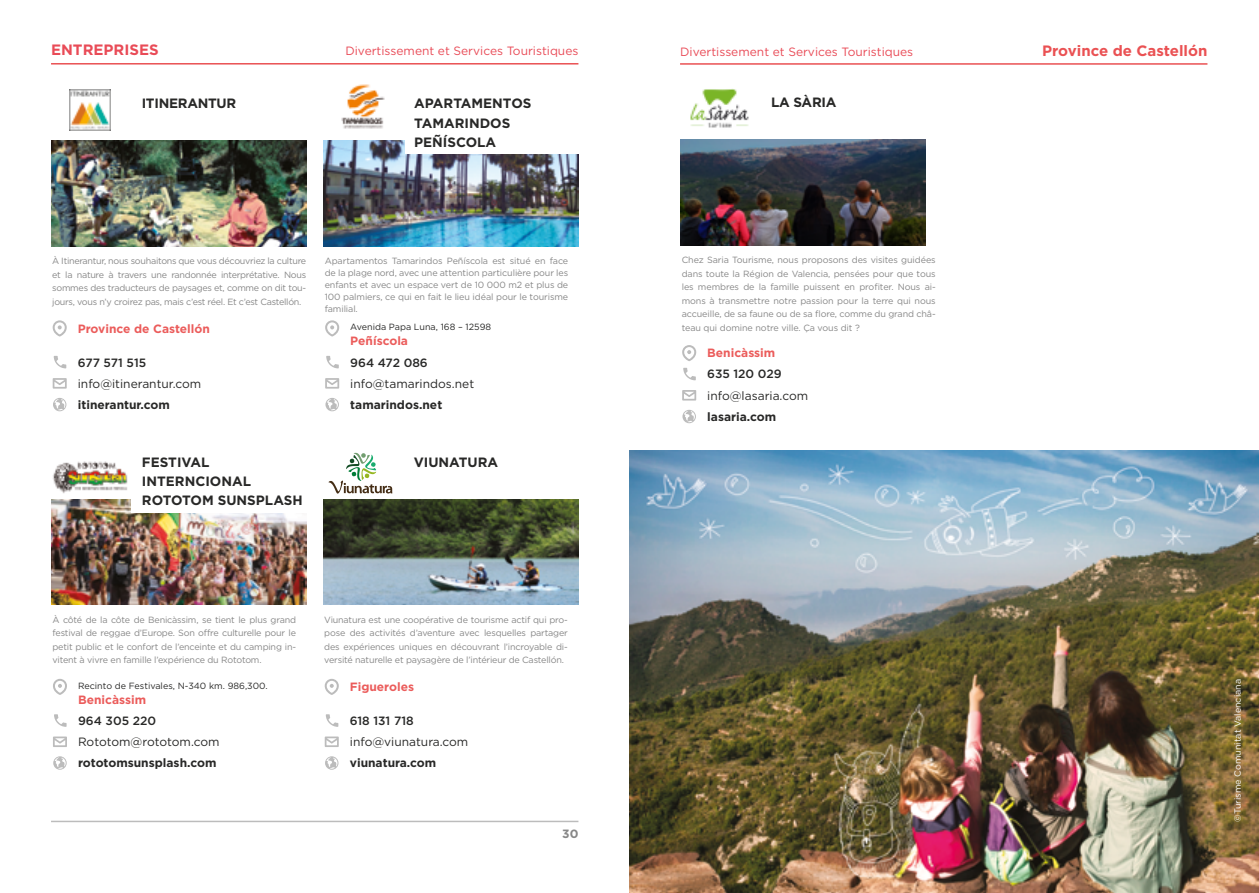
<style>
.page{position:relative;width:1259px;height:893px;background:#fff}
.page>*{position:absolute;margin:0;border:0;box-sizing:border-box;transform-origin:0 0}
.t1{font:700 15px "Gotham";color:#ea5153}
.t2{font:700 15px "Gotham";color:#e94b57}
.t3{font:700 13.5px/19.2px "Gotham";color:#282827}
.t4{font:700 13.5px "Gotham";letter-spacing:-.02em;color:#282827}
.t5{font:12px "Gotham";color:#282827}
.t6{font:700 12px "Gotham";color:#282827}
.t7{font:12px "Gotham";color:#e94b57}
.t8{font:700 12px "Gotham";color:#eb5c5b}
.t9{font:500 12px "Gotham";color:#282827}
.t10{font:700 12px "Gotham";color:#878787}
.t11{font:9px/13.5px "Gotham";letter-spacing:-.02em;color:#878787;text-align:justify}
.t12{font:9px "Gotham";color:#282827}
.t13{font:9px "Gotham";color:#fff}
</style>
<div class="page">
<img style="left:629px;top:451px;width:630px;height:442px">
<svg style="left:682px;top:345px;width:14px;height:16px"></svg>
<svg style="left:682px;top:390px;width:14px;height:11px"></svg>
<svg style="left:683px;top:368px;width:13px;height:12px"></svg>
<img style="left:680px;top:139px;width:245px;height:106px">
<svg style="left:682px;top:410px;width:14px;height:13px"></svg>
<img style="left:690px;top:89px;width:59px;height:39px">
<hr style="left:51px;top:821px;width:527px;height:1px;background:#bcbcbc">
<svg style="left:325px;top:320px;width:14px;height:16px"></svg>
<svg style="left:325px;top:378px;width:14px;height:11px"></svg>
<svg style="left:326px;top:356px;width:13px;height:12px"></svg>
<img style="left:324px;top:141px;width:254px;height:105px">
<svg style="left:325px;top:398px;width:14px;height:13px"></svg>
<img style="left:341px;top:84px;width:44px;height:45px">
<div style="left:406px;top:129px;width:175px;height:25px;background:#fff"></div>
<hr style="left:51px;top:63px;width:527px;height:2px;background:#ea5153">
<svg style="left:53px;top:320px;width:14px;height:16px"></svg>
<svg style="left:53px;top:378px;width:14px;height:11px"></svg>
<svg style="left:54px;top:356px;width:12px;height:12px"></svg>
<img style="left:51px;top:141px;width:255px;height:105px">
<svg style="left:53px;top:398px;width:13px;height:13px"></svg>
<img style="left:70px;top:89px;width:41px;height:41px">
<svg style="left:53px;top:679px;width:14px;height:16px"></svg>
<svg style="left:325px;top:679px;width:14px;height:16px"></svg>
<svg style="left:53px;top:736px;width:14px;height:11px"></svg>
<svg style="left:325px;top:736px;width:14px;height:11px"></svg>
<svg style="left:54px;top:714px;width:13px;height:13px"></svg>
<svg style="left:326px;top:714px;width:12px;height:13px"></svg>
<img style="left:51px;top:499px;width:255px;height:106px">
<img style="left:323px;top:499px;width:255px;height:106px">
<svg style="left:53px;top:756px;width:14px;height:14px"></svg>
<svg style="left:325px;top:756px;width:13px;height:14px"></svg>
<img style="left:53px;top:461px;width:75px;height:33px">
<div style="left:131px;top:499px;width:176px;height:14px;background:#fff"></div>
<svg style="left:328px;top:453px;width:64px;height:41px"></svg>
<hr style="left:680px;top:63px;width:527px;height:2px;background:#ea5153">
<h1 class="t2" style="left:51px;top:40px;width:109px">ENTREPRISES</h1>
<h3 class="t7" style="left:345px;top:43px;width:234px">Divertissement et Services Touristiques</h3>
<h2 class="t4" style="left:142px;top:95px;width:96px">ITINERANTUR</h2>
<h2 class="t3" style="left:414px;top:94px;width:119px">APARTAMENTOS<br>TAMARINDOS<br>PEÑÍSCOLA</h2>
<p class="t11" style="left:52px;top:254px;width:255px">À Itinerantur, nous souhaitons que vous découvriez la culture et la nature à travers une randonnée interprétative. Nous sommes des traducteurs de paysages et, comme on dit tou&shy;jours, vous n’y croirez pas, mais c’est réel. Et c’est Castellón.</p>
<h3 class="t8" style="left:78px;top:320px;width:134px">Province de Castellón</h3>
<h3 class="t9" style="left:78px;top:354px;width:70px">677 571 515</h3>
<h3 class="t5" style="left:78px;top:376px;width:125px">info@itinerantur.com</h3>
<h3 class="t6" style="left:78px;top:397px;width:93px">itinerantur.com</h3>
<p class="t11" style="left:325px;top:255px;width:245px;line-height:12px">Apartamentos Tamarindos Peñíscola est situé en face de la plage nord, avec une attention particulière pour les enfants et avec un espace vert de 10 000 m2 et plus de 100 palmiers, ce qui en fait le lieu idéal pour le tourisme familial.</p>
<p class="t12" style="left:350px;top:321px;width:142px">Avenida Papa Luna, 168 – 12598</p>
<h3 class="t8" style="left:350px;top:333px;width:59px">Peñíscola</h3>
<h3 class="t9" style="left:350px;top:354px;width:79px">964 472 086</h3>
<h3 class="t5" style="left:350px;top:376px;width:125px">info@tamarindos.net</h3>
<h3 class="t6" style="left:350px;top:397px;width:94px">tamarindos.net</h3>
<h2 class="t3" style="left:142px;top:452px;width:162px">FESTIVAL<br>INTERNCIONAL<br>ROTOTOM SUNSPLASH</h2>
<h2 class="t3" style="left:414px;top:452px;width:86px">VIUNATURA</h2>
<p class="t11" style="left:53px;top:613px;width:245px">À côté de la côte de Benicàssim, se tient le plus grand festival de reggae d’Europe. Son offre culturelle pour le petit public et le confort de l’enceinte et du camping in&shy;vitent à vivre en famille l’expérience du Rototom.</p>
<p class="t11" style="left:324px;top:613px;width:245px">Viunatura est une coopérative de tourisme actif qui pro&shy;pose des activités d’aventure avec lesquelles partager des expériences uniques en découvrant l’incroyable di&shy;versité naturelle et paysagère de l’intérieur de Castellón.</p>
<p class="t12" style="left:78px;top:680px;width:191px">Recinto de Festivales, N-340 km. 986,300.</p>
<h3 class="t8" style="left:78px;top:691px;width:70px">Benicàssim</h3>
<h3 class="t8" style="left:350px;top:679px;width:66px">Figueroles</h3>
<h3 class="t9" style="left:78px;top:713px;width:80px">964 305 220</h3>
<h3 class="t9" style="left:350px;top:713px;width:65px">618 131 718</h3>
<h3 class="t5" style="left:78px;top:734px;width:143px">Rototom@rototom.com</h3>
<h3 class="t5" style="left:350px;top:734px;width:120px">info@viunatura.com</h3>
<h3 class="t6" style="left:78px;top:755px;width:140px">rototomsunsplash.com</h3>
<h3 class="t6" style="left:350px;top:755px;width:88px">viunatura.com</h3>
<h3 class="t10" style="left:562px;top:826px;width:18px">30</h3>
<h3 class="t7" style="left:680px;top:44px;width:234px">Divertissement et Services Touristiques</h3>
<h1 class="t1" style="left:1042px;top:40px;width:167px">Province de Castellón</h1>
<h2 class="t3" style="left:771px;top:93px;width:67px">LA SÀRIA</h2>
<p class="t11" style="left:682px;top:253px;width:255px">Chez Saria Tourisme, nous proposons des visites guidées dans toute la Région de Valencia, pensées pour que tous les membres de la famille puissent en profiter. Nous ai&shy;mons à transmettre notre passion pour la terre qui nous accueille, de sa faune ou de sa flore, comme du grand châ&shy;teau qui domine notre ville. Ça vous dit ?</p>
<h3 class="t8" style="left:707px;top:345px;width:70px">Benicàssim</h3>
<h3 class="t9" style="left:707px;top:366px;width:76px">635 120 029</h3>
<h3 class="t5" style="left:707px;top:388px;width:102px">info@lasaria.com</h3>
<h3 class="t6" style="left:707px;top:409px;width:70px">lasaria.com</h3>
<p class="t13" style="left:1231px;top:822px;width:144px;rotate:-90deg">©Turisme Comunitat Valenciana</p>
</div>
